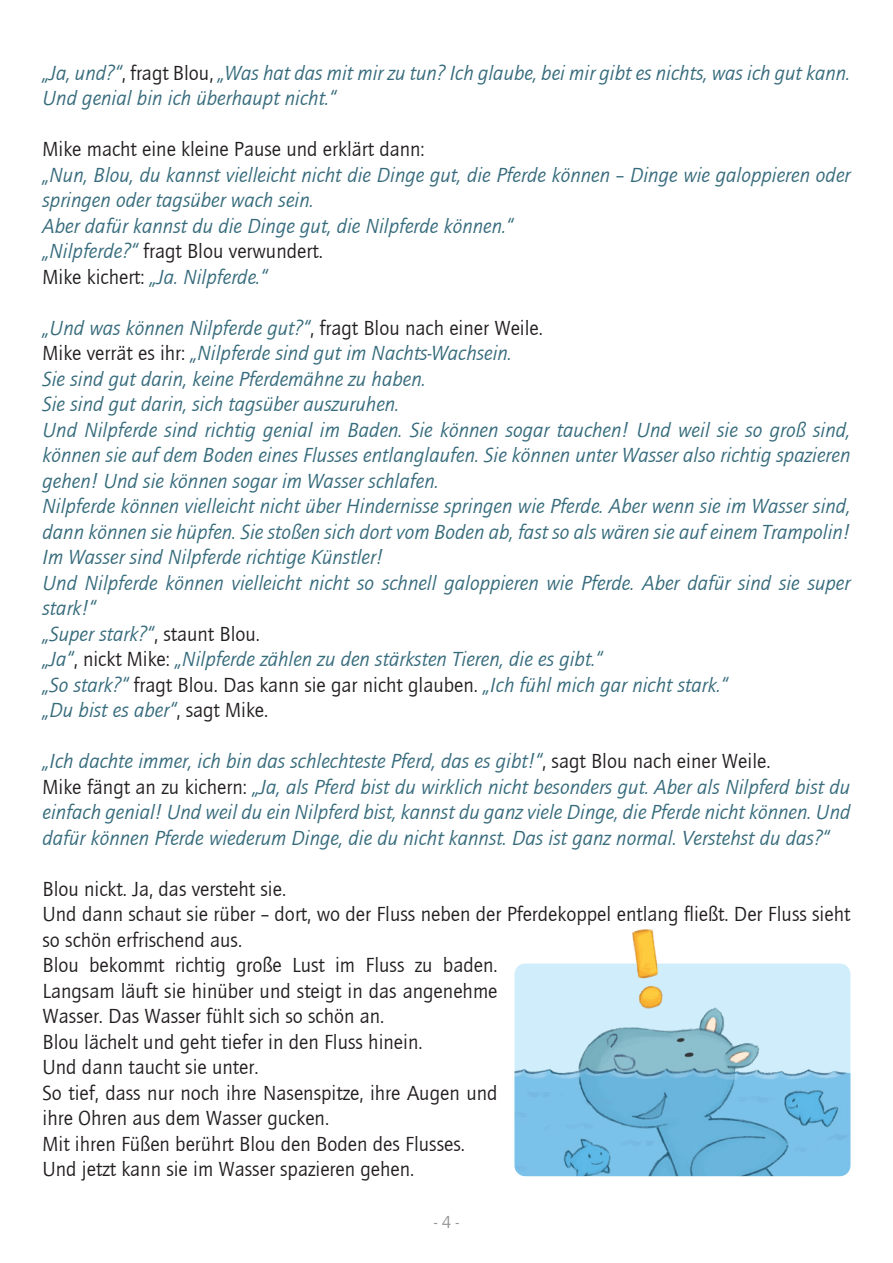
<style>
.page{position:relative;width:893px;height:1263px;background:#fff}
.page>*{position:absolute;margin:0;border:0;box-sizing:border-box;transform-origin:0 0}
.t1{font:italic 21px/25.5px "Quay Itc T";color:#366b7c}
.t2{font:21px/25.5px "Quay Itc T";color:#231f20}
.t3{font:18px "Quay Itc T";color:#939598}
.s1{font-style:normal;color:#231f20}
.s2{font-style:italic;color:#366b7c}
</style>
<div class="page">
<img style="left:514px;top:929px;width:336px;height:247px">
<p class="t1" style="left:43px;top:60px;width:809px">„Ja, und?“<span class="s1">, fragt Blou,</span> „Was hat das mit mir zu tun? Ich glaube, bei mir gibt es nichts, was ich gut kann.<br>Und genial bin ich überhaupt nicht.“</p>
<p class="t2" style="left:43px;top:136px;width:384px">Mike macht eine kleine Pause und erklärt dann:</p>
<p class="t1" style="left:43px;top:162px;width:809px">„Nun, Blou, du kannst vielleicht nicht die Dinge gut, die Pferde können – Dinge wie galoppieren oder springen oder tagsüber wach sein.</p>
<p class="t1" style="left:43px;top:213px;width:472px">Aber dafür kannst du die Dinge gut, die Nilpferde können.“</p>
<p class="t2" style="left:43px;top:238px;width:282px"><span class="s2">„Nilpferde?“</span> fragt Blou verwundert.</p>
<p class="t1" style="left:43px;top:264px;width:226px"><span class="s1">Mike kichert:</span> „Ja. Nilpferde.“</p>
<p class="t1" style="left:43px;top:315px;width:502px">„Und was können Nilpferde gut?“<span class="s1">, fragt Blou nach einer Weile.</span></p>
<p class="t1" style="left:43px;top:340px;width:471px"><span class="s1">Mike verrät es ihr:</span> „Nilpferde sind gut im Nachts-Wachsein.</p>
<p class="t1" style="left:43px;top:366px;width:385px">Sie sind gut darin, keine Pferdemähne zu haben.</p>
<p class="t1" style="left:43px;top:391px;width:358px">Sie sind gut darin, sich tagsüber auszuruhen.</p>
<p class="t1" style="left:43px;top:417px;width:809px;text-align:justify">Und Nilpferde sind richtig genial im Baden. Sie können sogar tauchen! Und weil sie so groß sind, können sie auf dem Boden eines Flusses entlanglaufen. Sie können unter Wasser also richtig spazieren gehen! Und sie können sogar im Wasser schlafen.</p>
<p class="t1" style="left:43px;top:493px;width:809px;text-align:justify">Nilpferde können vielleicht nicht über Hindernisse springen wie Pferde. Aber wenn sie im Wasser sind, dann können sie hüpfen. Sie stoßen sich dort vom Boden ab, fast so als wären sie auf einem Trampolin!<br>Im Wasser sind Nilpferde richtige Künstler!</p>
<p class="t1" style="left:43px;top:570px;width:809px">Und Nilpferde können vielleicht nicht so schnell galoppieren wie Pferde. Aber dafür sind sie super stark!“</p>
<p class="t1" style="left:43px;top:621px;width:219px">„Super stark?“<span class="s1">, staunt Blou.</span></p>
<p class="t1" style="left:43px;top:646px;width:561px">„Ja“<span class="s1">, nickt Mike:</span> „Nilpferde zählen zu den stärksten Tieren, die es gibt.“</p>
<p class="t1" style="left:43px;top:672px;width:687px">„So stark?“ <span class="s1">fragt Blou. Das kann sie gar nicht glauben.</span> „Ich fühl mich gar nicht stark.“</p>
<p class="t1" style="left:43px;top:697px;width:227px">„Du bist es aber“<span class="s1">, sagt Mike.</span></p>
<p class="t1" style="left:43px;top:748px;width:730px">„Ich dachte immer, ich bin das schlechteste Pferd, das es gibt!“<span class="s1">, sagt Blou nach einer Weile.</span></p>
<p class="t1" style="left:43px;top:774px;width:809px;text-align:justify"><span class="s1">Mike fängt an zu kichern:</span> „Ja, als Pferd bist du wirklich nicht besonders gut. Aber als Nilpferd bist du einfach genial! Und weil du ein Nilpferd bist, kannst du ganz viele Dinge, die Pferde nicht können. Und dafür können Pferde wiederum Dinge, die du nicht kannst. Das ist ganz normal. Verstehst du das?“</p>
<p class="t2" style="left:43px;top:876px;width:245px">Blou nickt. Ja, das versteht sie.</p>
<p class="t2" style="left:43px;top:901px;width:809px">Und dann schaut sie rüber – dort, wo der Fluss neben der Pferdekoppel entlang fließt. Der Fluss sieht so schön erfrischend aus.</p>
<p class="t2" style="left:43px;top:952px;width:456px;text-align:justify">Blou bekommt richtig große Lust im Fluss zu baden.<br>Langsam läuft sie hinüber und steigt in das angenehme Wasser. Das Wasser fühlt sich so schön an.</p>
<p class="t2" style="left:43px;top:1029px;width:381px">Blou lächelt und geht tiefer in den Fluss hinein.</p>
<p class="t2" style="left:43px;top:1054px;width:217px">Und dann taucht sie unter.</p>
<p class="t2" style="left:43px;top:1080px;width:456px">So tief, dass nur noch ihre Nasenspitze, ihre Augen und ihre Ohren aus dem Wasser gucken.</p>
<p class="t2" style="left:43px;top:1131px;width:424px">Mit ihren Füßen berührt Blou den Boden des Flusses.</p>
<p class="t2" style="left:43px;top:1156px;width:373px">Und jetzt kann sie im Wasser spazieren gehen.</p>
<p class="t3" style="left:434px;top:1211px;width:26px">- 4 -</p>
</div>
